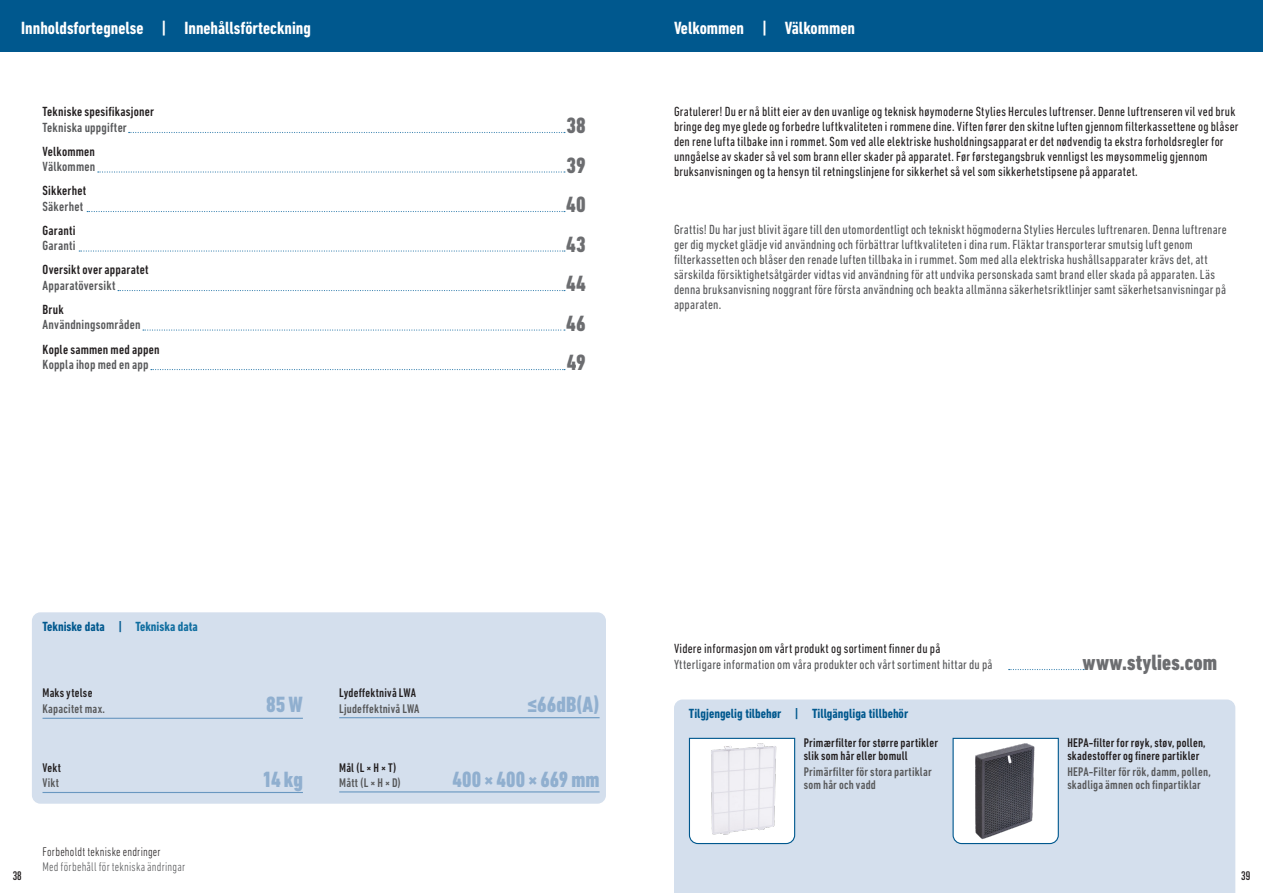
<style>
.page{position:relative;width:1263px;height:893px;background:#fff}
.page>*{position:absolute;margin:0;border:0;box-sizing:border-box;transform-origin:0 0}
.Cop_Ba_Technische_Da{font:800 condensed 22.5px "DIN Next LT Pro";letter-spacing:.005em;color:#6c6d70}
.Cop_Ba_Technische_Da-2{font:800 condensed 22.5px "DIN Next LT Pro";letter-spacing:.005em;color:#90afcf}
.Cop_Ba_Technische_Da-3{font:800 condensed 22.5px "DIN Next LT Pro";letter-spacing:.005em;color:#90afcf;scale:.96 1}
.Cop_Ba_Seitennavigat{font:700 condensed 18px "DIN Next LT Pro";color:#fff}
.Cop_Ba_Lauftext_ES{font:condensed 13.5px/15px "DIN Next LT Pro";letter-spacing:.015em;color:#57585a}
.Cop_Ba_Lauftext_ES-2{font:condensed 13.5px/15px "DIN Next LT Pro";letter-spacing:.015em;color:#231f20}
.Cop_Ba_Lauftext_IT{font:500 condensed 13.5px "DIN Next LT Pro";letter-spacing:.015em;color:#57585a}
.Cop_Ba_Lauftext_FR{font:500 condensed 13.5px "DIN Next LT Pro";letter-spacing:.015em;color:#231f20}
.Cop_Ba_Seitennavigat-2{font:700 condensed 13.5px "DIN Next LT Pro";color:#00588e}
.Cop_Ba_Lauftext_IT-2{font:condensed 13.5px "DIN Next LT Pro";letter-spacing:.02em;color:#57585a}
.Cop_Ba_Lauftext_FR-2{font:condensed 13.5px "DIN Next LT Pro";letter-spacing:.015em;color:#231f20}
.Cop_Ba_Lauftext_DE{font:500 condensed 13.5px "DIN Next LT Pro";letter-spacing:.015em;color:#231f20}
.Cop_Ba_Lauftext_DE-2{font:500 condensed 13.5px "DIN Next LT Pro";letter-spacing:.015em;color:#57585a}
.Cop_Ba_Grundschrift{font:500 condensed 12.75px/12.8px "DIN Next LT Pro";letter-spacing:.015em;color:#231f20}
.Cop_Ba_Grundschrift-2{font:500 condensed 12.75px/12.8px "DIN Next LT Pro";letter-spacing:.015em;color:#57585a}
.Cop_Ba_Grundschrift-3{font:300 condensed 12.75px "DIN Next LT Pro";letter-spacing:.02em;color:#57585a}
.Cop_Ba_Grundschrift-4{font:300 condensed 12.75px "DIN Next LT Pro";letter-spacing:.02em;color:#231f20}
.t1{font:ultra-condensed 12px "Univers LT Std";color:#231f20}
.s1{color:#106ea0}
</style>
<div class="page">
<div style="left:674px;top:699px;width:561px;height:194px;background:#d4dfed"></div>
<div style="left:0;top:0;width:1263px;height:51px;background:#00588e"></div>
<svg style="left:98px;top:171px;width:467px;height:2px"></svg>
<svg style="left:87px;top:211px;width:478px;height:1px"></svg>
<svg style="left:118px;top:290px;width:447px;height:1px"></svg>
<svg style="left:143px;top:329px;width:422px;height:2px"></svg>
<svg style="left:79px;top:250px;width:486px;height:2px"></svg>
<svg style="left:129px;top:132px;width:436px;height:1px"></svg>
<svg style="left:151px;top:369px;width:414px;height:1px"></svg>
<div style="left:32px;top:612px;width:574px;height:192px;background:#d4dfed;border-radius:9px"></div>
<hr style="left:43px;top:718px;width:260px;height:1px;background:#6997c0">
<hr style="left:43px;top:792px;width:260px;height:1px;background:#6997c0">
<hr style="left:339px;top:791px;width:261px;height:1px;background:#6997c0">
<hr style="left:339px;top:717px;width:261px;height:1px;background:#6997c0">
<svg style="left:1009px;top:669px;width:75px;height:1px"></svg>
<svg style="left:688px;top:737px;width:108px;height:108px"></svg>
<svg style="left:952px;top:737px;width:107px;height:108px"></svg>
<p class="Cop_Ba_Seitennavigat" style="left:21px;top:18px;width:291px">Innholdsfortegnelse | Innehållsförteckning</p>
<p class="Cop_Ba_Seitennavigat" style="left:674px;top:18px;width:182px">Velkommen | Välkommen</p>
<p class="Cop_Ba_Lauftext_FR" style="left:43px;top:104px;width:113px">Tekniske spesifikasjoner</p>
<p class="Cop_Ba_Lauftext_IT" style="left:43px;top:120px;width:86px">Tekniska uppgifter</p>
<p class="Cop_Ba_Technische_Da" style="left:566px;top:113px;width:21px">38</p>
<p class="Cop_Ba_Lauftext_FR" style="left:43px;top:144px;width:54px">Velkommen</p>
<p class="Cop_Ba_Lauftext_IT" style="left:43px;top:159px;width:54px">Välkommen</p>
<p class="Cop_Ba_Technische_Da" style="left:566px;top:152px;width:21px">39</p>
<p class="Cop_Ba_Lauftext_FR" style="left:43px;top:183px;width:45px">Sikkerhet</p>
<p class="Cop_Ba_Lauftext_IT" style="left:43px;top:199px;width:42px">Säkerhet</p>
<p class="Cop_Ba_Technische_Da" style="left:566px;top:192px;width:21px">40</p>
<p class="Cop_Ba_Lauftext_FR" style="left:43px;top:223px;width:35px">Garanti</p>
<p class="Cop_Ba_Lauftext_IT" style="left:43px;top:238px;width:35px">Garanti</p>
<p class="Cop_Ba_Technische_Da" style="left:566px;top:231px;width:21px">43</p>
<p class="Cop_Ba_Lauftext_FR" style="left:43px;top:262px;width:108px">Oversikt over apparatet</p>
<p class="Cop_Ba_Lauftext_IT" style="left:43px;top:278px;width:74px">Apparatöversikt</p>
<p class="Cop_Ba_Technische_Da" style="left:566px;top:271px;width:21px">44</p>
<p class="Cop_Ba_Lauftext_FR" style="left:43px;top:302px;width:23px">Bruk</p>
<p class="Cop_Ba_Lauftext_IT" style="left:43px;top:317px;width:100px">Användningsområden</p>
<p class="Cop_Ba_Technische_Da" style="left:566px;top:310px;width:21px">46</p>
<p class="Cop_Ba_Lauftext_DE" style="left:43px;top:341px;width:118px">Kople sammen med appen</p>
<p class="Cop_Ba_Lauftext_DE-2" style="left:43px;top:357px;width:107px">Koppla ihop med en app</p>
<p class="Cop_Ba_Technische_Da" style="left:567px;top:350px;width:20px">49</p>
<p class="Cop_Ba_Lauftext_ES-2" style="left:674px;top:104px;width:566px">Gratulerer! Du er nå blitt eier av den uvanlige og teknisk høymoderne Stylies Hercules luftrenser. Denne luftrenseren vil ved bruk bringe deg mye glede og forbedre luftkvaliteten i rommene dine. Viften fører den skitne luften gjennom filterkassettene og blåser den rene lufta tilbake inn i rommet. Som ved alle elektriske husholdningsapparat er det nødvendig ta ekstra forholdsregler for unngåelse av skader så vel som brann eller skader på apparatet. Før førstegangsbruk vennligst les møysommelig gjennom bruksanvisningen og ta hensyn til retningslinjene for sikkerhet så vel som sikkerhetstipsene på apparatet.</p>
<p class="Cop_Ba_Lauftext_ES" style="left:674px;top:221px;width:554px">Grattis! Du har just blivit ägare till den utomordentligt och tekniskt högmoderna Stylies Hercules luftrenaren. Denna luftrenare ger dig mycket glädje vid användning och förbättrar luftkvaliteten i dina rum. Fläktar transporterar smutsig luft genom filterkassetten och blåser den renade luften tillbaka in i rummet. Som med alla elektriska hushållsapparater krävs det, att särskilda försiktighetsåtgärder vidtas vid användning för att undvika personskada samt brand eller skada på apparaten. Läs denna bruksanvisning noggrant före första användning och beakta allmänna säkerhetsriktlinjer samt säkerhetsanvisningar på apparaten.</p>
<p class="Cop_Ba_Seitennavigat-2" style="left:43px;top:619px;width:157px">Tekniske data | <span class="s1">Tekniska data</span></p>
<p class="Cop_Ba_Grundschrift" style="left:43px;top:687px;width:51px">Maks ytelse</p>
<p class="Cop_Ba_Grundschrift-2" style="left:43px;top:702px;width:64px">Kapacitet max.</p>
<p class="Cop_Ba_Technische_Da-2" style="left:266px;top:692px;width:38px">85W</p>
<p class="Cop_Ba_Grundschrift" style="left:339px;top:687px;width:78px">Lydeffektnivå LWA</p>
<p class="Cop_Ba_Grundschrift-2" style="left:339px;top:702px;width:82px">Ljudeffektnivå LWA</p>
<p class="Cop_Ba_Technische_Da-2" style="left:527px;top:692px;width:74px">≤66dB(A)</p>
<p class="Cop_Ba_Grundschrift" style="left:339px;top:761px;width:59px">Mål (L × H × T)</p>
<p class="Cop_Ba_Grundschrift-2" style="left:339px;top:776px;width:63px">Mått (L × H × D)</p>
<p class="Cop_Ba_Grundschrift" style="left:43px;top:761px;width:20px">Vekt</p>
<p class="Cop_Ba_Grundschrift-2" style="left:43px;top:776px;width:18px">Vikt</p>
<p class="Cop_Ba_Technische_Da-3" style="left:453px;top:766px;width:155px">400 × 400 × 669mm</p>
<p class="Cop_Ba_Technische_Da-2" style="left:262px;top:766px;width:42px">14 kg</p>
<p class="Cop_Ba_Lauftext_FR-2" style="left:674px;top:641px;width:268px">Videre informasjon om vårt produkt og sortiment finner du på</p>
<p class="Cop_Ba_Lauftext_IT-2" style="left:674px;top:657px;width:320px">Ytterligare information om våra produkter och vårt sortiment hittar du på</p>
<p class="Cop_Ba_Technische_Da" style="left:1082px;top:650px;width:136px">www.stylies.com</p>
<p class="Cop_Ba_Seitennavigat-2" style="left:689px;top:706px;width:221px">Tilgjengelig tilbehør | Tillgängliga tillbehör</p>
<p class="Cop_Ba_Grundschrift" style="left:804px;top:737px;width:136px">Primærfilter for større partikler slik som hår eller bomull</p>
<p class="Cop_Ba_Grundschrift-2" style="left:804px;top:765px;width:130px">Primärfilter för stora partiklar som hår och vadd</p>
<p class="Cop_Ba_Grundschrift" style="left:1067px;top:737px;width:140px">HEPA-filter for røyk, støv, pollen, skadestoffer og finere partikler</p>
<p class="Cop_Ba_Grundschrift-2" style="left:1067px;top:765px;width:145px">HEPA-Filter för rök, damm, pollen, skadliga ämnen och finpartiklar</p>
<p class="Cop_Ba_Grundschrift-4" style="left:43px;top:844px;width:120px">Forbeholdt tekniske endringer</p>
<p class="Cop_Ba_Grundschrift-3" style="left:43px;top:860px;width:144px">Med förbehåll för tekniska ändringar</p>
<p class="t1" style="left:13px;top:869px;width:10px">38</p>
<p class="t1" style="left:1241px;top:869px;width:10px">39</p>
</div>
